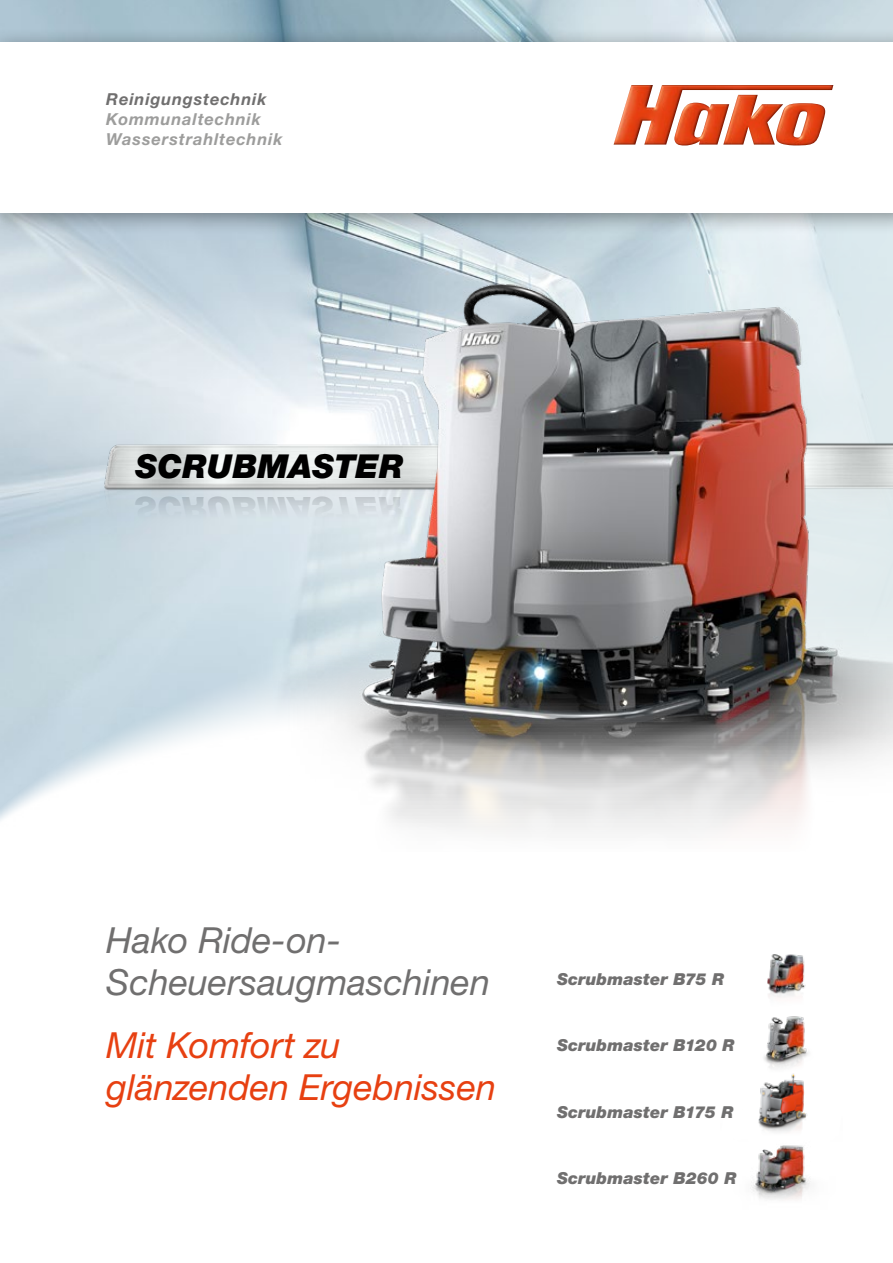
<style>
.page{position:relative;width:893px;height:1263px;background:#fff}
.page>*{position:absolute;margin:0;border:0;box-sizing:border-box;transform-origin:0 0}
.t1{font:italic 36px/42px "Helvetica Neue LT Std";color:#e74011}
.t2{font:italic 36px/42px "Helvetica Neue LT Std";color:#706f6f}
.t3{font:italic 900 33px "Helvetica Neue LT Std";letter-spacing:.005em;color:#000}
.t4{font:italic 900 16.5px "Helvetica Neue LT Std";letter-spacing:.005em;color:#706f6f}
.t5{font:italic 700 16.5px/19.8px "Helvetica Neue LT Std";letter-spacing:.05em;color:#9d9d9c}
.t6{font:italic 700 16.5px "Helvetica Neue LT Std";letter-spacing:.05em;color:#706f6f}
</style>
<div class="page">
<img style="left:0;top:0;width:893px;height:821px">
<div style="left:0;top:28px;width:893px;height:208px;background:#000;opacity:.4"></div>
<div style="left:0;top:43px;width:893px;height:170px;background:#fff"></div>
<img style="left:621px;top:85px;width:212px;height:34px">
<img style="left:101px;top:427px;width:105px;height:43px">
<img style="left:101px;top:470px;width:105px;height:78px">
<img style="left:767px;top:954px;width:39px;height:44px">
<img style="left:764px;top:1016px;width:44px;height:51px">
<img style="left:758px;top:1067px;width:49px;height:56px">
<img style="left:751px;top:1123px;width:60px;height:77px">
<img style="left:206px;top:119px;width:687px;height:713px">
<svg style="left:135px;top:496px;width:268px;height:25px;background:#d6e1e7"></svg>
<p class="t6" style="left:106px;top:89px;width:162px">Reinigungstechnik</p>
<p class="t5" style="left:106px;top:109px;width:178px">Kommunaltechnik<br>Wasserstrahltechnik</p>
<h2 class="t3" style="left:135px;top:446px;width:270px">SCRUBMASTER</h2>
<h1 class="t2" style="left:106px;top:918px;width:385px">Hako Ride-on-<br>Scheuersaugmaschinen</h1>
<h1 class="t1" style="left:106px;top:1024px;width:391px">Mit Komfort zu glänzenden Ergebnissen</h1>
<p class="t4" style="left:557px;top:968px;width:169px">Scrubmaster B75 R</p>
<p class="t4" style="left:557px;top:1035px;width:179px">Scrubmaster B120 R</p>
<p class="t4" style="left:557px;top:1102px;width:178px">Scrubmaster B175 R</p>
<p class="t4" style="left:557px;top:1168px;width:181px">Scrubmaster B260 R</p>
</div>
